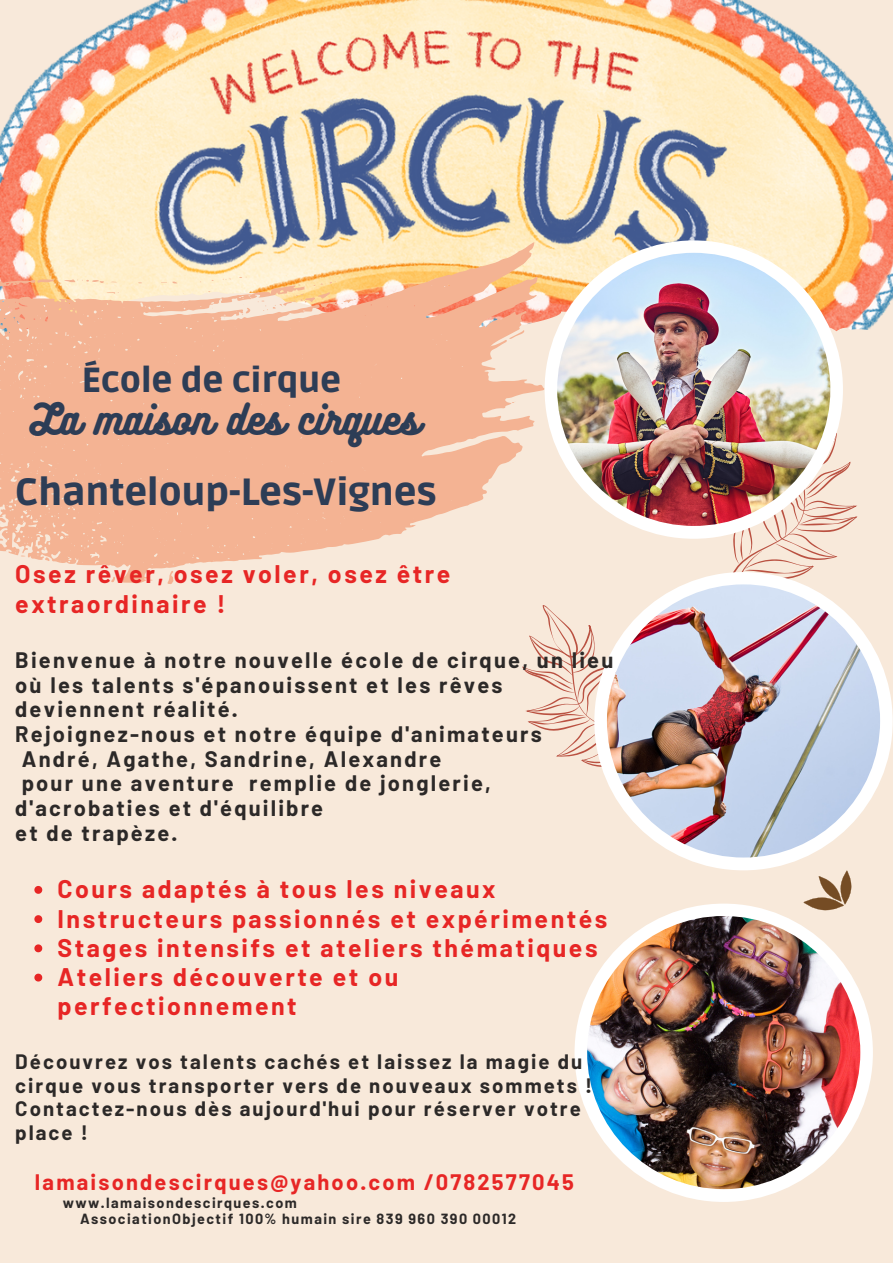
<style>
.page{position:relative;width:893px;height:1264px;background:#fff}
.page>*{position:absolute;margin:0;border:0;box-sizing:border-box;transform-origin:0 0}
.t1{font:900 37.65px "Ruda";color:#2d3d56}
.t2{font:37.65px "Bukhari Script";color:#2d3d56}
.t3{font:900 34.65px "Ruda";color:#2d3d56}
.t4{font:700 24.9px/29.2px "Barlow";letter-spacing:.1em;color:#e72625}
.t5{font:700 21.9px/24.8px "Barlow";letter-spacing:.1em;color:#2c2928}
.t6{font:700 21.9px "Barlow";letter-spacing:.1em;color:#e72625}
.t7{font:700 20.4px/23.5px "Barlow";letter-spacing:.1em;color:#2c2928}
.t8{font:700 14.4px "Barlow";letter-spacing:.1em;color:#2c2928}
</style>
<div class="page">
<div style="left:0;top:0;width:892px;height:1262px;background:#f8e9da"></div>
<img style="left:0;top:0;width:892px;height:337px">
<svg style="left:0;top:242px;width:544px;height:342px;fill:#f4b393"></svg>
<svg style="left:705px;top:406px;width:153px;height:194px"></svg>
<svg style="left:522px;top:605px;width:82px;height:162px"></svg>
<div style="left:594px;top:572px;width:298px;height:298px;background:#fff;border-radius:50%"></div>
<img style="left:607px;top:584px;width:273px;height:273px;border-radius:50%">
<div style="left:574px;top:903px;width:298px;height:298px;background:#fff;border-radius:50%"></div>
<img style="left:587px;top:916px;width:273px;height:273px;border-radius:50%">
<div style="left:544px;top:240px;width:298px;height:299px;background:#fff;border-radius:50%"></div>
<img style="left:557px;top:253px;width:273px;height:273px;border-radius:50%">
<svg style="left:803px;top:870px;width:48px;height:40px"></svg>
<svg style="left:34px;top:886px;width:8px;height:7px"></svg>
<svg style="left:34px;top:915px;width:8px;height:8px"></svg>
<svg style="left:34px;top:944px;width:8px;height:8px"></svg>
<svg style="left:34px;top:973px;width:8px;height:8px"></svg>
<p class="t3" style="left:82px;top:360px;width:261px">École de cirque</p>
<p class="t2" style="left:30px;top:395px;width:391px">La maison des cirques</p>
<p class="t1" style="left:15px;top:470px;width:423px">Chanteloup-Les-Vignes</p>
<p class="t4" style="left:15px;top:559px;width:436px">Osez rêver, osez voler, osez être extraordinaire !</p>
<p class="t5" style="left:15px;top:646px;width:599px">Bienvenue à notre nouvelle école de cirque, un lieu où les talents s'épanouissent et les rêves deviennent réalité.</p>
<p class="t5" style="left:15px;top:720px;width:528px">Rejoignez-nous et notre équipe d'animateurs</p>
<p class="t5" style="left:22px;top:745px;width:421px">André, Agathe, Sandrine, Alexandre</p>
<p class="t5" style="left:22px;top:770px;width:470px">pour une aventure remplie de jonglerie,</p>
<p class="t5" style="left:15px;top:795px;width:309px">d'acrobaties et d'équilibre</p>
<p class="t5" style="left:15px;top:819px;width:163px">et de trapèze.</p>
<p class="t4" style="left:58px;top:873px;width:439px">Cours adaptés à tous les niveaux</p>
<p class="t4" style="left:58px;top:903px;width:551px">Instructeurs passionnés et expérimentés</p>
<p class="t4" style="left:58px;top:932px;width:541px">Stages intensifs et ateliers thématiques</p>
<p class="t4" style="left:58px;top:961px;width:342px">Ateliers découverte et ou perfectionnement</p>
<p class="t7" style="left:15px;top:1049px;width:578px">Découvrez vos talents cachés et laissez la magie du cirque vous transporter vers de nouveaux sommets !</p>
<p class="t7" style="left:15px;top:1096px;width:567px">Contactez-nous dès aujourd'hui pour réserver votre place !</p>
<p class="t6" style="left:35px;top:1167px;width:540px">lamaisondescirques@yahoo.com /0782577045</p>
<p class="t8" style="left:63px;top:1193px;width:235px">www.lamaisondescirques.com</p>
<p class="t8" style="left:80px;top:1209px;width:437px">AssociationObjectif 100% humain sire 839 960 390 00012</p>
</div>
